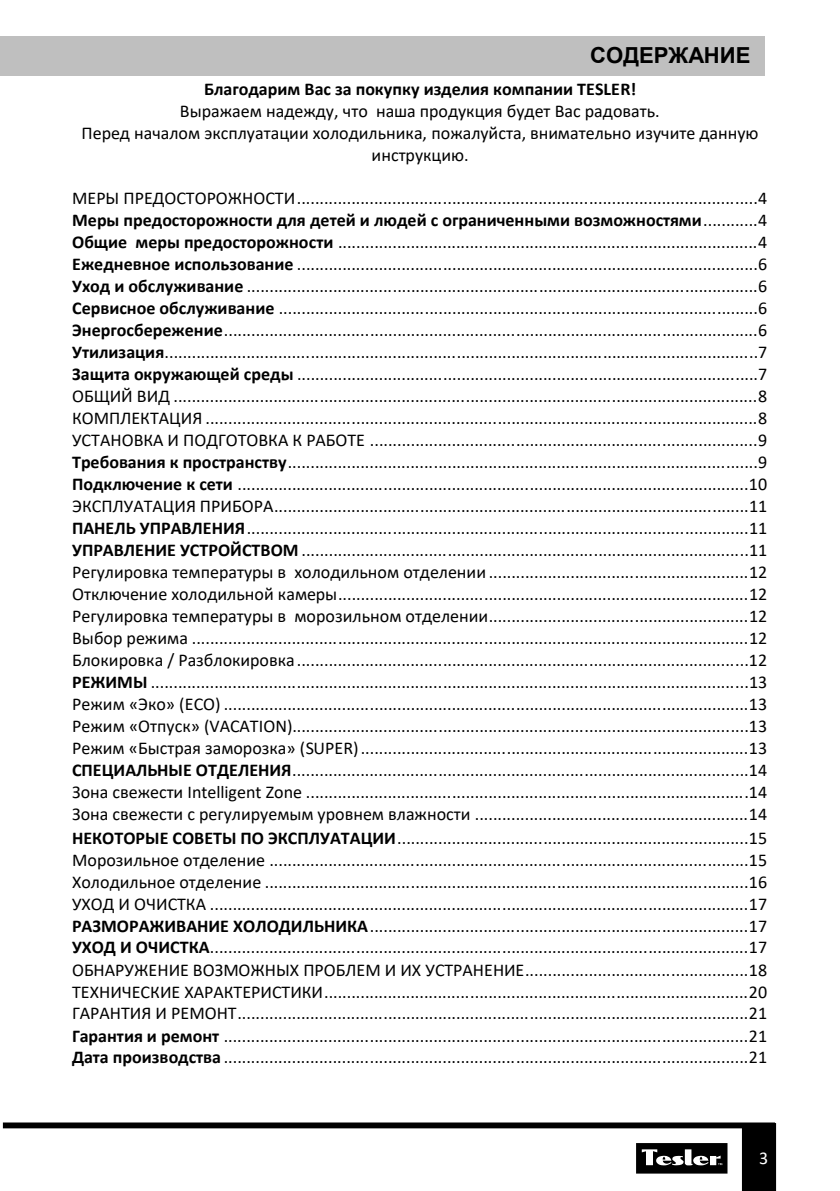
<style>
.page{position:relative;width:840px;height:1191px;background:#fff}
.page>*{position:absolute;margin:0;border:0;box-sizing:border-box;transform-origin:0 0}
.t1{font:700 22px "Arial";letter-spacing:-.005em;color:#000}
.t2{font:18px/22px "Calibri";color:#000;text-align:justify}
.t3{font:700 18px "Calibri";color:#000}
.t4{font:18px "Calibri";color:#fff}
.s1{font-weight:700}
</style>
<div class="page">
<div style="left:3px;top:1122px;width:771px;height:6px;background:#000"></div>
<svg style="left:635px;top:1123px;width:140px;height:68px"></svg>
<div style="left:0;top:36px;width:764px;height:40px;background:#bfbfbf"></div>
<p class="t1" style="left:590px;top:40px;width:161px">СОДЕРЖАНИЕ</p>
<p class="t3" style="left:204px;top:76px;width:433px">Благодарим Вас за покупку изделия компании TESLER!</p>
<p class="t2" style="left:81px;top:100px;width:678px;text-align:center">Выражаем надежду, что наша продукция будет Вас радовать.<br>Перед началом эксплуатации холодильника, пожалуйста, внимательно изучите данную инструкцию.</p>
<p class="t2" style="left:72px;top:187px;width:696px">МЕРЫ ПРЕДОСТОРОЖНОСТИ.....................................................................................................4<br><span class="s1">Меры предосторожности для детей и людей с ограниченными возможностями</span>............4<br><span class="s1">Общие меры предосторожности</span> ............................................................................................4<br><span class="s1">Ежедневное использование</span> .....................................................................................................6<br><span class="s1">Уход и обслуживание</span> ................................................................................................................6<br><span class="s1">Сервисное обслуживание</span> .........................................................................................................6<br><span class="s1">Энергосбережение</span>.....................................................................................................................6<br><span class="s1">Утилизация</span>..................................................................................................................................7<br><span class="s1">Защита окружающей среды</span> .....................................................................................................7<br>ОБЩИЙ ВИД ................................................................................................................................8<br>КОМПЛЕКТАЦИЯ .........................................................................................................................8<br>УСТАНОВКА И ПОДГОТОВКА К РАБОТЕ .....................................................................................9<br><span class="s1">Требования к пространству</span>.......................................................................................................9<br><span class="s1">Подключение к сети</span> ................................................................................................................10<br>ЭКСПЛУАТАЦИЯ ПРИБОРА........................................................................................................11<br><span class="s1">ПАНЕЛЬ УПРАВЛЕНИЯ</span>..............................................................................................................11<br><span class="s1">УПРАВЛЕНИЕ УСТРОЙСТВОМ</span> ..................................................................................................11<br>Регулировка температуры в холодильном отделении .........................................................12<br>Отключение холодильной камеры..........................................................................................12<br>Регулировка температуры в морозильном отделении.........................................................12<br>Выбор режима ..........................................................................................................................12<br>Блокировка / Разблокировка...................................................................................................12<br><span class="s1">РЕЖИМЫ</span> ...................................................................................................................................13<br>Режим «Эко» (ECO) ...................................................................................................................13<br>Режим «Отпуск» (VACATION)....................................................................................................13<br>Режим «Быстрая заморозка» (SUPER).....................................................................................13<br><span class="s1">СПЕЦИАЛЬНЫЕ ОТДЕЛЕНИЯ</span>....................................................................................................14<br>Зона свежести Intelligent Zone .................................................................................................14<br>Зона свежести с регулируемым уровнем влажности ............................................................14</p>
<p class="t2" style="left:72px;top:826px;width:696px"><span class="s1">НЕКОТОРЫЕ СОВЕТЫ ПО ЭКСПЛУАТАЦИИ</span>.............................................................................15<br>Морозильное отделение .........................................................................................................15<br>Холодильное отделение ..........................................................................................................16<br>УХОД И ОЧИСТКА ......................................................................................................................17<br><span class="s1">РАЗМОРАЖИВАНИЕ ХОЛОДИЛЬНИКА</span>...................................................................................17<br><span class="s1">УХОД И ОЧИСТКА</span>......................................................................................................................17<br>ОБНАРУЖЕНИЕ ВОЗМОЖНЫХ ПРОБЛЕМ И ИХ УСТРАНЕНИЕ.................................................18<br>ТЕХНИЧЕСКИЕ ХАРАКТЕРИСТИКИ.............................................................................................20<br>ГАРАНТИЯ И РЕМОНТ................................................................................................................21<br><span class="s1">Гарантия и ремонт</span> ...................................................................................................................21<br><span class="s1">Дата производства</span> ...................................................................................................................21</p>
<p class="t4" style="left:758px;top:1145px;width:11px">3</p>
</div>
